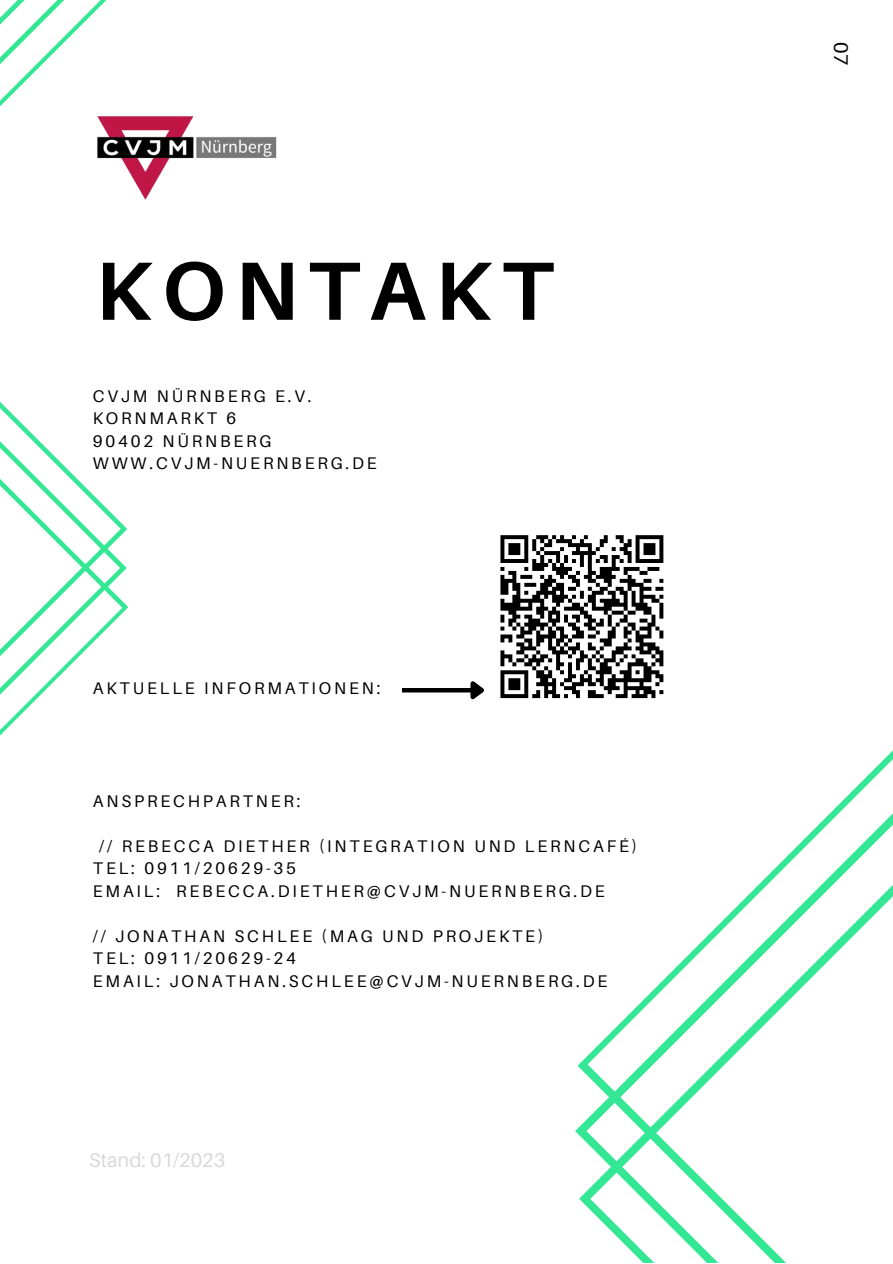
<style>
.page{position:relative;width:893px;height:1264px;background:#fff}
.page>*{position:absolute;margin:0;border:0;box-sizing:border-box;transform-origin:0 0}
.t1{font:700 82.65px "Aileron";letter-spacing:.12em;color:#000}
.t2{font:19.8px "Aileron";color:#d9d9d9}
.t3{font:19.8px "Aileron";color:#000}
.t4{font:16.8px/22.5px "Aileron";letter-spacing:.17em;color:#000}
</style>
<div class="page">
<svg style="left:576px;top:751px;width:316px;height:511px"></svg>
<svg style="left:0;top:402px;width:127px;height:334px"></svg>
<svg style="left:0;top:0;width:107px;height:107px"></svg>
<img style="left:89px;top:89px;width:188px;height:111px">
<svg style="left:500px;top:535px;width:164px;height:164px"></svg>
<hr style="left:402px;top:688px;width:69px;height:4px;background:#000">
<svg style="left:466px;top:681px;width:18px;height:19px"></svg>
<h1 class="t1" style="left:96px;top:239px;width:459px">KONTAKT</h1>
<p class="t4" style="left:93px;top:384px;width:285px">CVJM NÜ RNBERG E.V.<br>KORNMARKT 6<br>90402 NÜ RNBERG<br>WWW.CVJM-NUERNBERG.DE</p>
<p class="t4" style="left:93px;top:676px;width:289px">AKTUELLE INFORMATIONEN:</p>
<p class="t4" style="left:93px;top:789px;width:209px">ANSPRECHPARTNER:</p>
<p class="t4" style="left:93px;top:834px;width:546px;text-indent:6px">// REBECCA DIETHER (INTEGRATION UND LERNCAFÉ)<br>TEL: 0911/20629-35<br>EMAIL: REBECCA.DIETHER@CVJM-NUERNBERG.DE</p>
<p class="t4" style="left:93px;top:924px;width:516px">// JONATHAN SCHLEE (MAG UND PROJEKTE)<br>TEL: 0911/20629-24<br>EMAIL: JONATHAN.SCHLEE@CVJM-NUERNBERG.DE</p>
<p class="t2" style="left:89px;top:1147px;width:137px">Stand: 01/2023</p>
<p class="t3" style="left:853px;top:42px;width:24px;rotate:90deg">07</p>
</div>
